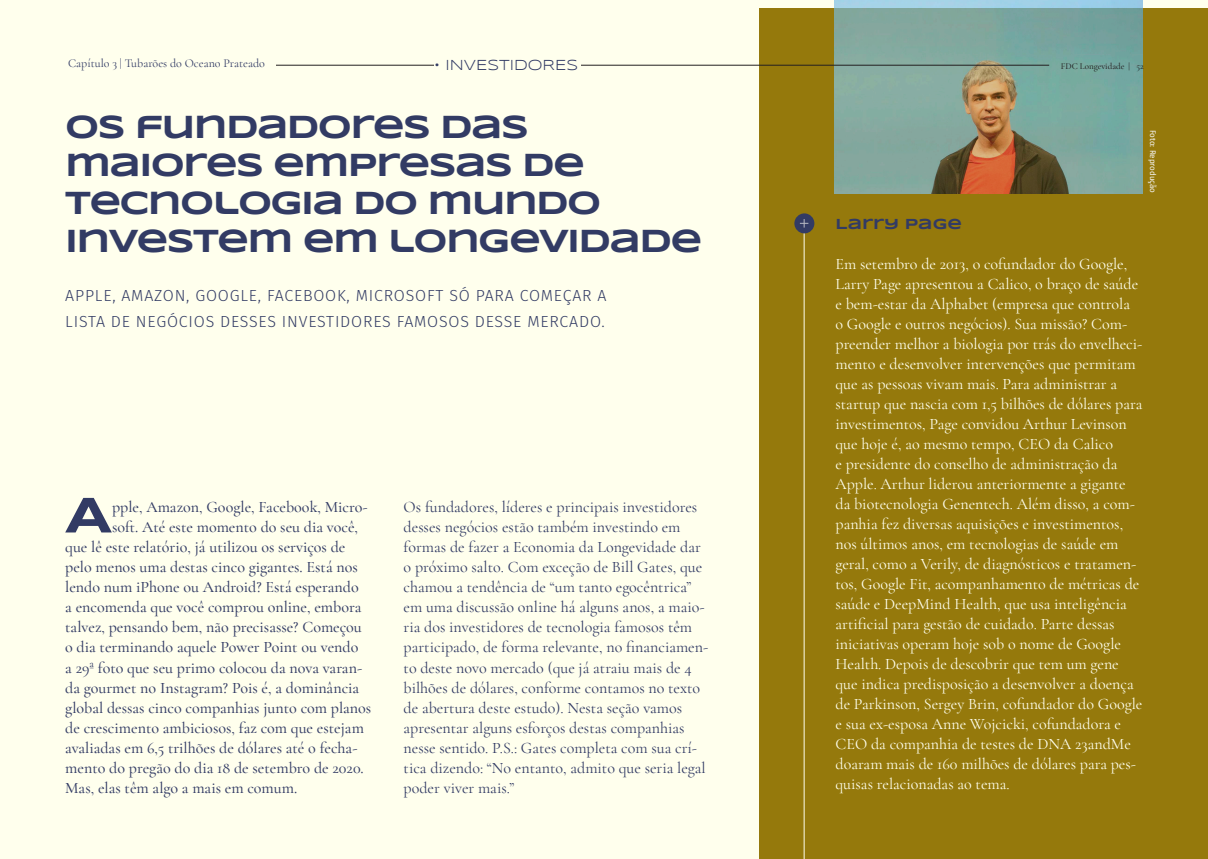
<style>
.page{position:relative;width:1208px;height:859px;background:#ffffed}
.page>*{position:absolute;margin:0;border:0;box-sizing:border-box;transform-origin:0 0}
.Paragrafo_inicial{font:700 51.5px "Syncopate";color:#323b64}
.t1{font:700 33px "Syncopate";letter-spacing:-.05em;color:#323b64}
.t2{font:16px/20px "Cormorant Garamond";color:#ffffed}
.t3{font:16px/20px "Cormorant Garamond";color:#323b64}
.Paragrafo_inicial-2{font:500 16px "Cormorant Garamond";color:#323b64}
.t4{font:300 16px/26px "Fira Sans";letter-spacing:.05em;color:#323b64}
.t5{font:15px "Syncopate";color:#323b64}
.t6{font:700 15px "Syncopate";color:#323b64}
.t7{font:12px "Cormorant Garamond";color:#323b64}
.t8{font:500 9px "Cormorant Garamond";color:#231f20}
.t9{font:8px "Fira Sans";color:#f5f5f5}
</style>
<div class="page">
<div style="left:760px;top:9px;width:448px;height:850px;background:#95790c"></div>
<hr style="left:804px;top:217px;width:1px;height:642px;background:#ffffed">
<div style="left:794px;top:213px;width:20px;height:20px;background:#323b64;border-radius:50%"></div>
<svg style="left:800px;top:219px;width:8px;height:9px"></svg>
<img style="left:834px;top:0;width:308px;height:193px">
<hr style="left:120px;top:65px;width:929px;height:1px;background:#231f20">
<div style="left:68px;top:56px;width:207px;height:21px;background:#ffffed"></div>
<div style="left:434px;top:58px;width:147px;height:16px;background:#ffffed"></div>
<p class="t7" style="left:68px;top:56px;width:198px">Capítulo 3 | Tubarões do Oceano Prateado</p>
<p class="t5" style="left:434px;top:56px;width:145px">• INVESTIDORES</p>
<p class="t8" style="left:1060px;top:60px;width:84px">FDC Longevidade | 52</p>
<p class="t1" style="left:65px;top:107px;width:465px">OS FUNDADORES DAS</p>
<p class="t1" style="left:65px;top:145px;width:521px">MAIORES EMPRESAS DE</p>
<p class="t1" style="left:65px;top:183px;width:537px">TECNOLOGIA DO MUNDO</p>
<p class="t1" style="left:65px;top:221px;width:638px">INVESTEM EM LONGEVIDADE</p>
<p class="t4" style="left:65px;top:282px;width:543px">APPLE, AMAZON, GOOGLE, FACEBOOK, MICROSOFT SÓ PARA COMEÇAR A<br>LISTA DE NEGÓCIOS DESSES INVESTIDORES FAMOSOS DESSE MERCADO.</p>
<p class="Paragrafo_inicial" style="left:65px;top:483px;width:49px">A</p>
<p class="Paragrafo_inicial-2" style="left:112px;top:498px;width:257px">pple, Amazon, Google, Facebook, Micro-</p>
<p class="Paragrafo_inicial-2" style="left:112px;top:518px;width:248px">soft. Até este momento do seu dia você,</p>
<p class="Paragrafo_inicial-2" style="left:65px;top:538px;width:282px">que lê este relatório, já utilizou os serviços de</p>
<p class="Paragrafo_inicial-2" style="left:65px;top:558px;width:294px">pelo menos uma destas cinco gigantes. Está nos</p>
<p class="Paragrafo_inicial-2" style="left:65px;top:578px;width:295px">lendo num iPhone ou Android? Está esperando</p>
<p class="Paragrafo_inicial-2" style="left:65px;top:598px;width:298px">a encomenda que você comprou online, embora</p>
<p class="Paragrafo_inicial-2" style="left:65px;top:618px;width:298px">talvez, pensando bem, não precisasse? Começou</p>
<p class="Paragrafo_inicial-2" style="left:65px;top:638px;width:295px">o dia terminando aquele Power Point ou vendo</p>
<p class="Paragrafo_inicial-2" style="left:65px;top:658px;width:298px">a 29ª foto que seu primo colocou da nova varan-</p>
<p class="Paragrafo_inicial-2" style="left:65px;top:678px;width:296px">da gourmet no Instagram? Pois é, a dominância</p>
<p class="Paragrafo_inicial-2" style="left:65px;top:698px;width:308px">global dessas cinco companhias junto com planos</p>
<p class="Paragrafo_inicial-2" style="left:65px;top:718px;width:300px">de crescimento ambiciosos, faz com que estejam</p>
<p class="Paragrafo_inicial-2" style="left:65px;top:738px;width:294px">avaliadas em 6,5 trilhões de dólares até o fecha-</p>
<p class="Paragrafo_inicial-2" style="left:65px;top:758px;width:300px">mento do pregão do dia 18 de setembro de 2020.</p>
<p class="Paragrafo_inicial-2" style="left:65px;top:778px;width:233px">Mas, elas têm algo a mais em comum.</p>
<p class="t3" style="left:403px;top:497px;width:306px">Os fundadores, líderes e principais investidores desses negócios estão também investindo em formas de fazer a Economia da Longevidade dar o próximo salto. Com exceção de Bill Gates, que chamou a tendência de “um tanto egocêntrica” em uma discussão online há alguns anos, a maio&shy;ria dos investidores de tecnologia famosos têm participado, de forma relevante, no financiamen&shy;to deste novo mercado (que já atraiu mais de 4 bilhões de dólares, conforme contamos no texto de abertura deste estudo). Nesta seção vamos apresentar alguns esforços destas companhias nesse sentido. P.S.: Gates completa com sua crí&shy;tica dizendo: “No entanto, admito que seria legal poder viver mais.”</p>
<p class="t9" style="left:1159px;top:130px;width:65px;rotate:90deg">Foto: Reprodução</p>
<p class="t6" style="left:835px;top:215px;width:128px">LARRY PAGE</p>
<p class="t2" style="left:835px;top:254px;width:308px">Em setembro de 2013, o cofundador do Google, Larry Page apresentou a Calico, o braço de saúde e bem-estar da Alphabet (empresa que controla<br>o Google e outros negócios). Sua missão? Com&shy;preender melhor a biologia por trás do envelheci&shy;mento e desenvolver intervenções que permitam que as pessoas vivam mais. Para administrar a startup que nascia com 1,5 bilhões de dólares para investimentos, Page convidou Arthur Levinson que hoje é, ao mesmo tempo, CEO da Calico<br>e presidente do conselho de administração da Apple. Arthur liderou anteriormente a gigante da biotecnologia Genentech. Além disso, a com&shy;panhia fez diversas aquisições e investimentos, nos últimos anos, em tecnologias de saúde em geral, como a Verily, de diagnósticos e tratamen&shy;tos, Google Fit, acompanhamento de métricas de saúde e DeepMind Health, que usa inteligência artificial para gestão de cuidado. Parte dessas iniciativas operam hoje sob o nome de Google Health. Depois de descobrir que tem um gene que indica predisposição a desenvolver a doença de Parkinson, Sergey Brin, cofundador do Google e sua ex-esposa Anne Wojcicki, cofundadora e CEO da companhia de testes de DNA 23andMe doaram mais de 160 milhões de dólares para pes&shy;quisas relacionadas ao tema.</p>
</div>
